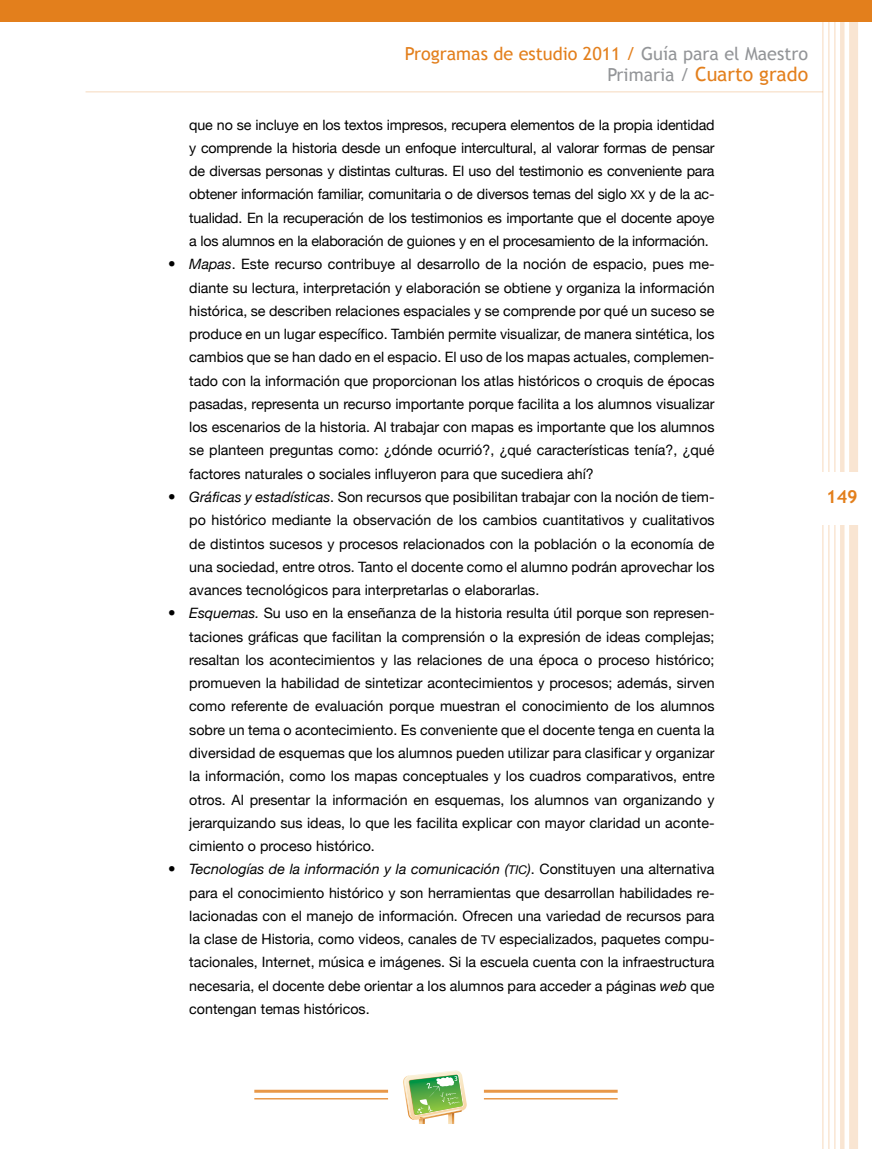
<style>
.page{position:relative;width:872px;height:1149px;background:#fff}
.page>*{position:absolute;margin:0;border:0;box-sizing:border-box;transform-origin:0 0}
.t1{font:19.5px "Trebuchet MS";color:#e37f1c}
.t2{font:18px "Trebuchet MS";color:#e37f1c}
.t3{font:700 18px "Trebuchet MS";color:#e37f1c}
.t4{font:14.25px/23.2px "Helvetica Neue";color:#000;text-align:justify}
.s1{color:#939598}
.s2{font-size:18px;color:#939598}
.s3{font-size:12px}
.s4{font-style:italic;font-size:15px}
.s5{font-style:italic}
.s6{font-style:italic;font-size:12px}
</style>
<div class="page">
<div style="left:849px;top:0;width:9px;height:1148px;background:#f9e5d2"></div>
<hr style="left:840px;top:0;width:4px;height:1148px;background:#f9e5d2">
<hr style="left:834px;top:0;width:1px;height:1148px;background:#e37f1c">
<hr style="left:828px;top:0;width:1px;height:1148px;background:#e37f1c">
<hr style="left:822px;top:0;width:1px;height:1148px;background:#e37f1c">
<div style="left:742px;top:472px;width:130px;height:52px;background:#fff"></div>
<div style="left:0;top:0;width:872px;height:22px;background:#e37f1c"></div>
<hr style="left:85px;top:91px;width:738px;height:1px;background:#e37f1c">
<svg style="left:403px;top:1070px;width:64px;height:53px"></svg>
<hr style="left:484px;top:1089px;width:133px;height:3px;background:#e37f1c">
<hr style="left:254px;top:1089px;width:134px;height:3px;background:#e37f1c">
<hr style="left:484px;top:1097px;width:133px;height:2px;background:#e37f1c">
<hr style="left:254px;top:1097px;width:134px;height:2px;background:#e37f1c">
<p class="t2" style="left:405px;top:43px;width:405px">Programas de estudio 2011 / <span class="s1">Guía para el Maestro</span></p>
<h1 class="t1" style="left:607px;top:62px;width:202px"><span class="s2">Primaria /</span> Cuarto grado</h1>
<p class="t4" style="left:189px;top:113px;width:527px">que no se incluye en los textos impresos, recupera elementos de la propia identidad y comprende la historia desde un enfoque intercultural, al valorar formas de pensar de diversas personas y distintas culturas. El uso del testimonio es conveniente para obtener información familiar, comunitaria o de diversos temas del siglo <span class="s3">XX</span> y de la ac&shy;tualidad. En la recuperación de los testimonios es importante que el docente apoye a los alumnos en la elaboración de guiones y en el procesamiento de la información.</p>
<p class="t4" style="left:189px;top:252px;width:527px;text-indent:-21px"><span class="s4">•</span> <span class="s5">Mapas</span>. Este recurso contribuye al desarrollo de la noción de espacio, pues me&shy;diante su lectura, interpretación y elaboración se obtiene y organiza la información histórica, se describen relaciones espaciales y se comprende por qué un suceso se produce en un lugar específico. También permite visualizar, de manera sintética, los cambios que se han dado en el espacio. El uso de los mapas actuales, complemen&shy;tado con la información que proporcionan los atlas históricos o croquis de épocas pasadas, representa un recurso importante porque facilita a los alumnos visualizar los escenarios de la historia. Al trabajar con mapas es importante que los alumnos se planteen preguntas como: ¿dónde ocurrió?, ¿qué características tenía?, ¿qué factores naturales o sociales influyeron para que sucediera ahí?</p>
<p class="t4" style="left:189px;top:485px;width:527px;text-indent:-21px"><span class="s4">•</span> <span class="s5">Gráficas y estadísticas</span>. Son recursos que posibilitan trabajar con la noción de tiem&shy;po histórico mediante la observación de los cambios cuantitativos y cualitativos de distintos sucesos y procesos relacionados con la población o la economía de una sociedad, entre otros. Tanto el docente como el alumno podrán aprovechar los avances tecnológicos para interpretarlas o elaborarlas.</p>
<p class="t4" style="left:189px;top:601px;width:527px;text-indent:-21px"><span class="s4">•</span> <span class="s5">Esquemas.</span> Su uso en la enseñanza de la historia resulta útil porque son represen&shy;taciones gráficas que facilitan la comprensión o la expresión de ideas complejas; resaltan los acontecimientos y las relaciones de una época o proceso histórico; promueven la habilidad de sintetizar acontecimientos y procesos; además, sirven como referente de evaluación porque muestran el conocimiento de los alumnos sobre un tema o acontecimiento. Es conveniente que el docente tenga en cuenta la diversidad de esquemas que los alumnos pueden utilizar para clasificar y organizar la información, como los mapas conceptuales y los cuadros comparativos, entre otros. Al presentar la información en esquemas, los alumnos van organizando y jerarquizando sus ideas, lo que les facilita explicar con mayor claridad un aconte&shy;cimiento o proceso histórico.</p>
<p class="t4" style="left:189px;top:857px;width:527px;text-indent:-21px"><span class="s4">•</span> <span class="s5">Tecnologías de la información y la comunicación (</span><span class="s6">TIC</span><span class="s5">)</span>. Constituyen una alternativa para el conocimiento histórico y son herramientas que desarrollan habilidades re&shy;lacionadas con el manejo de información. Ofrecen una variedad de recursos para la clase de Historia, como videos, canales de <span class="s3">TV</span> especializados, paquetes compu&shy;tacionales, Internet, música e imágenes. Si la escuela cuenta con la infraestructura necesaria, el docente debe orientar a los alumnos para acceder a páginas <span class="s5">web</span> que contengan temas históricos.</p>
<p class="t3" style="left:826px;top:485px;width:33px">149</p>
</div>
